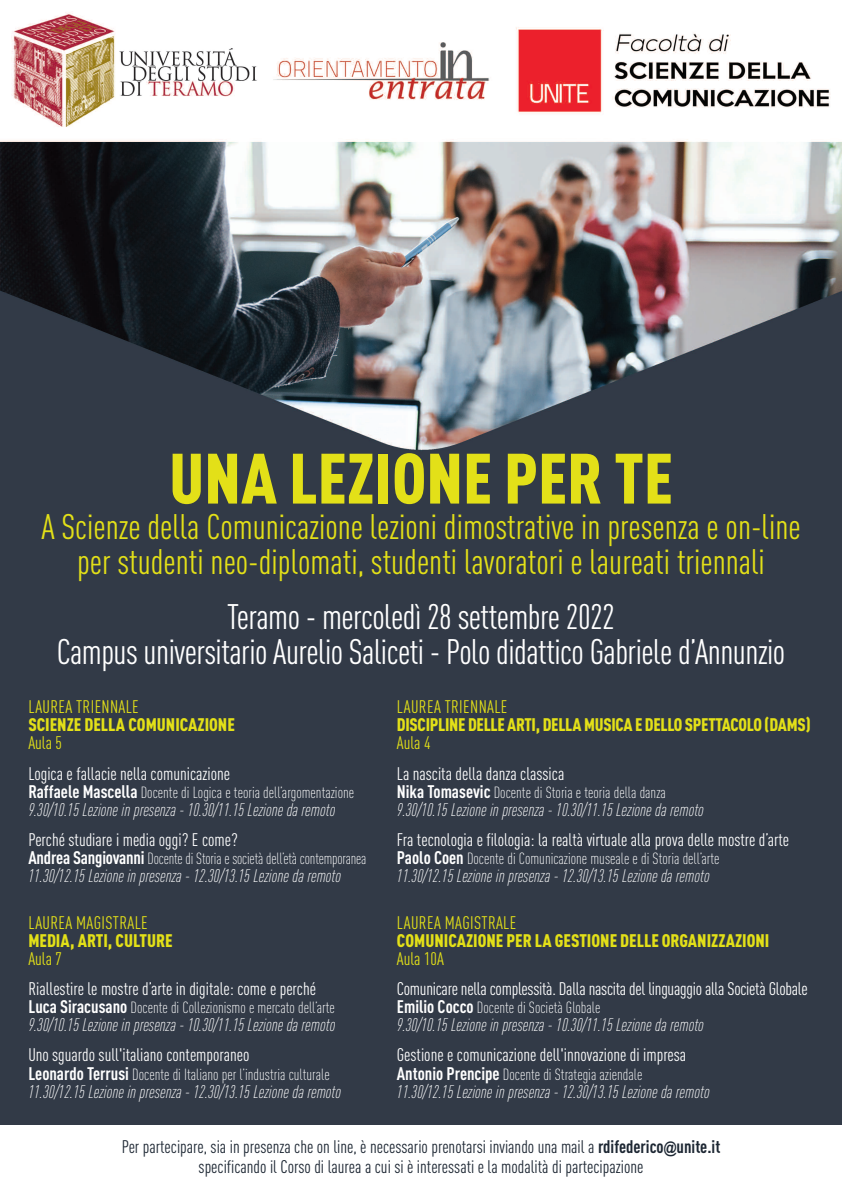
<style>
.page{position:relative;width:842px;height:1191px;background:#fff}
.page>*{position:absolute;margin:0;border:0;box-sizing:border-box;transform-origin:0 0}
.t1{font:900 condensed 70px "DIN Pro";color:#e3e018}
.t2{font:condensed 35px/35px "DIN Pro";color:#e3e018;text-align:center}
.t3{font:condensed 35px/35px "DIN Pro";letter-spacing:-.015em;color:#fff;text-align:center}
.t4{font:italic 300 condensed 18px "DIN Pro";color:#fff}
.t5{font:condensed 18px "DIN Pro";color:#fff}
.t6{font:condensed 18px/20.4px "DIN Pro";color:#1d2733;text-align:center}
.t7{font:900 condensed 18px "DIN Pro";color:#e3e018}
.t8{font:condensed 18px "DIN Pro";letter-spacing:.02em;color:#e3e018}
.t9{font:300 condensed 16px "DIN Pro";color:#fff}
.s1{font-weight:700;font-size:18px}
.s2{font-weight:700}
.s3{font-family:"Arial Narrow";font-weight:700;font-stretch:normal;font-size:16px}
</style>
<div class="page">
<img style="left:0;top:12px;width:842px;height:1113px">
<h1 class="t1" style="left:169px;top:454px;width:505px">UNA LEZIONE PER TE</h1>
<h2 class="t2" style="left:41px;top:512px;width:761px">A Scienze della Comunicazione lezioni dimostrative in presenza e on-line per studenti neo-diplomati, studenti lavoratori e laureati triennali</h2>
<h2 class="t3" style="left:57px;top:602px;width:730px">Teramo - mercoledì 28 settembre 2022<br>Campus universitario Aurelio Saliceti - Polo didattico Gabriele d’Annunzio</h2>
<p class="t8" style="left:28px;top:700px;width:112px">LAUREA TRIENNALE</p>
<p class="t7" style="left:28px;top:718px;width:208px">SCIENZE DELLA COMUNICAZIONE</p>
<p class="t8" style="left:28px;top:736px;width:35px">Aula 5</p>
<p class="t5" style="left:28px;top:767px;width:203px">Logica e fallacie nella comunicazione</p>
<p class="t9" style="left:28px;top:786px;width:327px"><span class="s1">Raffaele Mascella</span> Docente di Logica e teoria dell’argomentazione</p>
<p class="t4" style="left:28px;top:803px;width:309px">9.30/10.15 Lezione in presenza - 10.30/11.15 Lezione da remoto</p>
<p class="t5" style="left:28px;top:833px;width:211px">Perché studiare i media oggi? E come?</p>
<p class="t9" style="left:28px;top:852px;width:340px"><span class="s1">Andrea Sangiovanni</span> Docente di Storia e società dell’età contemporanea</p>
<p class="t4" style="left:28px;top:869px;width:314px">11.30/12.15 Lezione in presenza - 12.30/13.15 Lezione da remoto</p>
<p class="t8" style="left:28px;top:916px;width:121px">LAUREA MAGISTRALE</p>
<p class="t7" style="left:28px;top:934px;width:146px">MEDIA, ARTI, CULTURE</p>
<p class="t8" style="left:28px;top:952px;width:35px">Aula 7</p>
<p class="t5" style="left:28px;top:982px;width:289px">Riallestire le mostre d’arte in digitale: come e perché</p>
<p class="t9" style="left:28px;top:1001px;width:308px"><span class="s1">Luca Siracusano</span> Docente di Collezionismo e mercato dell’arte</p>
<p class="t4" style="left:28px;top:1018px;width:309px">9.30/10.15 Lezione in presenza - 10.30/11.15 Lezione da remoto</p>
<p class="t5" style="left:28px;top:1048px;width:223px">Uno sguardo sull'italiano contemporaneo</p>
<p class="t9" style="left:28px;top:1068px;width:303px"><span class="s1">Leonardo Terrusi</span> Docente di Italiano per l’industria culturale</p>
<p class="t4" style="left:28px;top:1084px;width:314px">11.30/12.15 Lezione in presenza - 12.30/13.15 Lezione da remoto</p>
<p class="t8" style="left:397px;top:700px;width:112px">LAUREA TRIENNALE</p>
<p class="t7" style="left:397px;top:718px;width:415px">DISCIPLINE DELLE ARTI, DELLA MUSICA E DELLO SPETTACOLO (DAMS)</p>
<p class="t8" style="left:397px;top:736px;width:35px">Aula 4</p>
<p class="t5" style="left:397px;top:767px;width:169px">La nascita della danza classica</p>
<p class="t9" style="left:397px;top:786px;width:270px"><span class="s1">Nika Tomasevic</span> Docente di Storia e teoria della danza</p>
<p class="t4" style="left:397px;top:803px;width:309px">9.30/10.15 Lezione in presenza - 10.30/11.15 Lezione da remoto</p>
<p class="t5" style="left:397px;top:833px;width:394px">Fra tecnologia e filologia: la realtà virtuale alla prova delle mostre d’arte</p>
<p class="t9" style="left:397px;top:852px;width:324px"><span class="s1">Paolo Coen</span> Docente di Comunicazione museale e di Storia dell’arte</p>
<p class="t4" style="left:397px;top:869px;width:314px">11.30/12.15 Lezione in presenza - 12.30/13.15 Lezione da remoto</p>
<p class="t8" style="left:397px;top:916px;width:121px">LAUREA MAGISTRALE</p>
<p class="t7" style="left:397px;top:934px;width:374px">COMUNICAZIONE PER LA GESTIONE DELLE ORGANIZZAZIONI</p>
<p class="t8" style="left:397px;top:952px;width:48px">Aula 10A</p>
<p class="t5" style="left:397px;top:982px;width:412px">Comunicare nella complessità. Dalla nascita del linguaggio alla Società Globale</p>
<p class="t9" style="left:397px;top:1001px;width:205px"><span class="s1">Emilio Cocco</span> Docente di Società Globale</p>
<p class="t4" style="left:397px;top:1018px;width:309px">9.30/10.15 Lezione in presenza - 10.30/11.15 Lezione da remoto</p>
<p class="t5" style="left:397px;top:1048px;width:291px">Gestione e comunicazione dell'innovazione di impresa</p>
<p class="t9" style="left:397px;top:1068px;width:247px"><span class="s1">Antonio Prencipe</span> Docente di Strategia aziendale</p>
<p class="t4" style="left:397px;top:1084px;width:314px">11.30/12.15 Lezione in presenza - 12.30/13.15 Lezione da remoto</p>
<p class="t6" style="left:122px;top:1138px;width:600px">Per partecipare, sia in presenza che on line, è necessario prenotarsi inviando una mail a <span class="s2">rdifederico</span><span class="s3">@</span><span class="s2">unite.it </span>specificando il Corso di laurea a cui si è interessati e la modalità di partecipazione</p>
</div>
